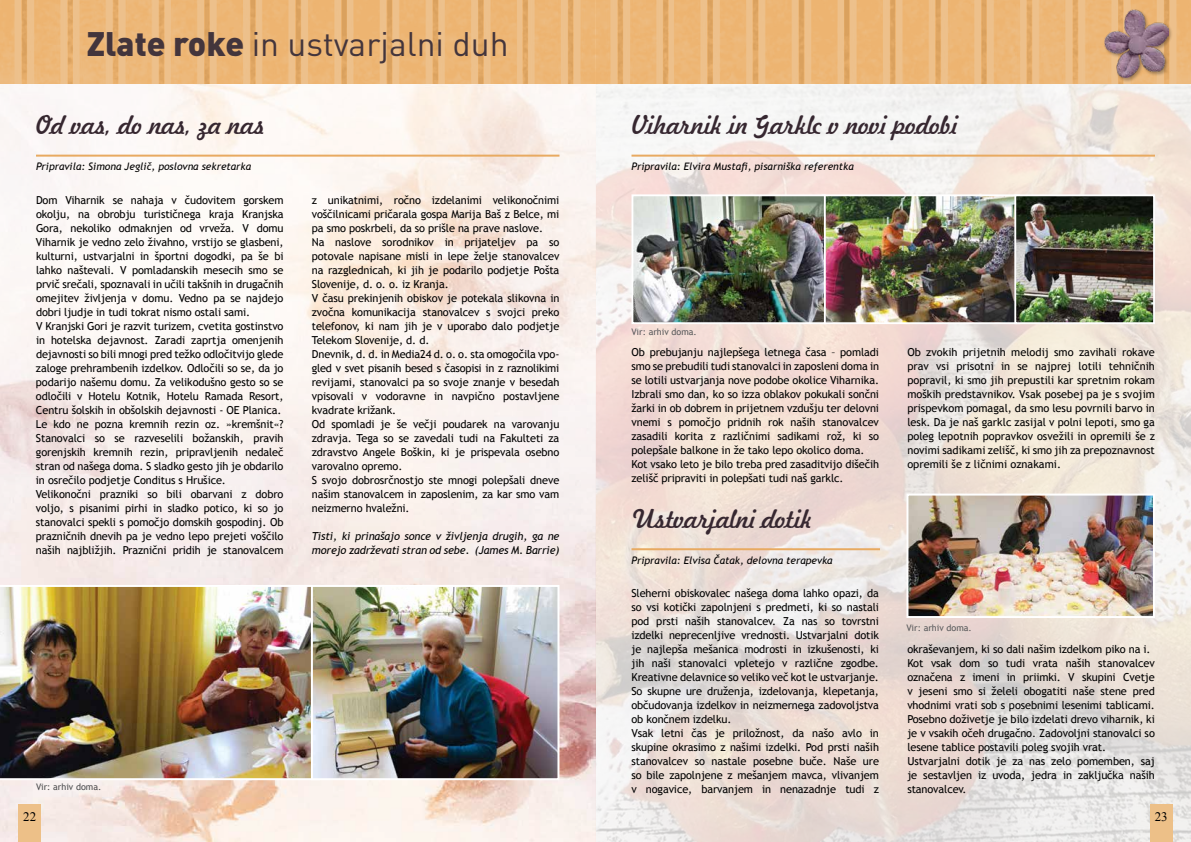
<style>
.page{position:relative;width:1191px;height:842px;background:#fff}
.page>*{position:absolute;margin:0;border:0;box-sizing:border-box;transform-origin:0 0}
.t1{font:33.6px "DIN Pro";color:#43353c}
.t2{font:25px "Freehand 521 BT Regular C";letter-spacing:-.015em;color:#362730}
.t3{font:13px "Times New Roman";color:#000}
.t4{font:11px/14px "Trebuchet MS";letter-spacing:-.01em;color:#000}
.t5{font:italic 11px/14.4px "Trebuchet MS";letter-spacing:-.01em;color:#000}
.t6{font:italic 10.3px "Trebuchet MS";color:#000}
.t7{font:9px "Trebuchet MS";color:#58595b}
.t8{font:9px "Trebuchet MS";color:#4d4d4f}
.s1{font-weight:900}
</style>
<div class="page">
<img style="left:595px;top:84px;width:596px;height:758px">
<img style="left:0;top:601px;width:595px;height:241px">
<svg style="left:25px;top:780px;width:86px;height:23px;fill:#f7efed"></svg>
<img style="left:0;top:601px;width:311px;height:179px">
<img style="left:314px;top:601px;width:242px;height:176px">
<div style="left:311px;top:585px;width:248px;height:195px;border:2px solid #fff"></div>
<svg style="left:0;top:84px;width:595px;height:517px;fill:#faf2ef"></svg>
<hr style="left:36px;top:155px;width:523px;height:2px;background:#e8aa61">
<svg style="left:595px;top:0;width:596px;height:84px;background:#ebb779"></svg>
<img style="left:0;top:0;width:595px;height:84px">
<div style="left:18px;top:804px;width:23px;height:38px;background:#edc088"></div>
<div style="left:1149px;top:804px;width:23px;height:38px;background:#edc088"></div>
<hr style="left:631px;top:155px;width:524px;height:2px;background:#e8aa61">
<hr style="left:631px;top:548px;width:249px;height:2px;background:#e8aa61">
<img style="left:909px;top:497px;width:243px;height:118px">
<div style="left:906px;top:494px;width:249px;height:124px;border:2px solid #fff"></div>
<img style="left:825px;top:197px;width:189px;height:124px">
<div style="left:821px;top:194px;width:199px;height:130px;border:2px solid #fff"></div>
<img style="left:1017px;top:197px;width:135px;height:124px">
<div style="left:1014px;top:194px;width:141px;height:130px;border:2px solid #fff"></div>
<img style="left:634px;top:197px;width:188px;height:124px">
<div style="left:631px;top:194px;width:194px;height:130px;border:2px solid #fff"></div>
<div style="left:1103px;top:8px;width:69px;height:75px;background:#000;opacity:.3"></div>
<img style="left:1104px;top:9px;width:64px;height:69px">
<h1 class="t1" style="left:87px;top:21px;width:423px"><span class="s1">Zlate roke</span> in ustvarjalni duh</h1>
<h2 class="t2" style="left:36px;top:109px;width:231px">Od vas, do nas, za nas</h2>
<p class="t6" style="left:36px;top:161px;width:217px">Pripravila: Simona Jeglič, poslovna sekretarka</p>
<p class="t4" style="left:36px;top:193px;width:249px">Dom Viharnik se nahaja v čudovitem gorskem okolju, na obrobju turističnega kraja Kranjska Gora, nekoliko odmaknjen od vrveža. V domu Viharnik je vedno zelo živahno, vrstijo se glasbeni, kulturni, ustvarjalni in športni dogodki, pa še bi lahko naštevali. V pomladanskih mesecih smo se prvič srečali, spoznavali in učili takšnih in drugačnih omejitev življenja v domu. Vedno pa se najdejo dobri ljudje in tudi tokrat nismo ostali sami.<br>V Kranjski Gori je razvit turizem, cvetita gostinstvo in hotelska dejavnost. Zaradi zaprtja omenjenih dejavnosti so bili mnogi pred težko odločitvijo glede zaloge prehrambenih izdelkov. Odločili so se, da jo podarijo našemu domu. Za velikodušno gesto so se odločili v Hotelu Kotnik, Hotelu Ramada Resort, Centru šolskih in obšolskih dejavnosti - OE Planica.<br>Le kdo ne pozna kremnih rezin oz. »kremšnit«?<br>Stanovalci so se razveselili božanskih, pravih gorenjskih kremnih rezin, pripravljenih nedaleč stran od našega doma. S sladko gesto jih je obdarilo in osrečilo podjetje Conditus s Hrušice.<br>Velikonočni prazniki so bili obarvani z dobro voljo, s pisanimi pirhi in sladko potico, ki so jo stanovalci spekli s pomočjo domskih gospodinj. Ob prazničnih dnevih pa je vedno lepo prejeti voščilo naših najbližjih. Praznični pridih je stanovalcem</p>
<p class="t4" style="left:312px;top:193px;width:249px">z unikatnimi, ročno izdelanimi velikonočnimi voščilnicami pričarala gospa Marija Baš z Belce, mi pa smo poskrbeli, da so prišle na prave naslove.<br>Na naslove sorodnikov in prijateljev pa so potovale napisane misli in lepe želje stanovalcev na razglednicah, ki jih je podarilo podjetje Pošta Slovenije, d. o. o. iz Kranja.<br>V času prekinjenih obiskov je potekala slikovna in zvočna komunikacija stanovalcev s svojci preko telefonov, ki nam jih je v uporabo dalo podjetje Telekom Slovenije, d. d.<br>Dnevnik, d. d. in Media24 d. o. o. sta omogočila vpo&shy;gled v svet pisanih besed s časopisi in z raznolikimi revijami, stanovalci pa so svoje znanje v besedah vpisovali v vodoravne in navpično postavljene kvadrate križank.<br>Od spomladi je še večji poudarek na varovanju zdravja. Tega so se zavedali tudi na Fakulteti za zdravstvo Angele Boškin, ki je prispevala osebno varovalno opremo.<br>S svojo dobrosrčnostjo ste mnogi polepšali dneve našim stanovalcem in zaposlenim, za kar smo vam neizmerno hvaležni.</p>
<p class="t5" style="left:312px;top:529px;width:249px">Tisti, ki prinašajo sonce v življenja drugih, ga ne morejo zadrževati stran od sebe. (James M. Barrie)</p>
<p class="t8" style="left:36px;top:782px;width:67px">Vir: arhiv doma.</p>
<h2 class="t2" style="left:631px;top:109px;width:328px">Viharnik in Garklc v novi podobi</h2>
<p class="t6" style="left:631px;top:161px;width:224px">Pripravila: Elvira Mustafi, pisarniška referentka</p>
<p class="t7" style="left:631px;top:326px;width:67px">Vir: arhiv doma.</p>
<p class="t4" style="left:631px;top:345px;width:249px">Ob prebujanju najlepšega letnega časa – pomladi smo se prebudili tudi stanovalci in zaposleni doma in se lotili ustvarjanja nove podobe okolice Viharnika.<br>Izbrali smo dan, ko so izza oblakov pokukali sončni žarki in ob dobrem in prijetnem vzdušju ter delovni vnemi s pomočjo pridnih rok naših stanovalcev zasadili korita z različnimi sadikami rož, ki so polepšale balkone in že tako lepo okolico doma.<br>Kot vsako leto je bilo treba pred zasaditvijo dišečih zelišč pripraviti in polepšati tudi naš garklc.</p>
<p class="t4" style="left:907px;top:345px;width:249px;text-align:justify">Ob zvokih prijetnih melodij smo zavihali rokave prav vsi prisotni in se najprej lotili tehničnih popravil, ki smo jih prepustili kar spretnim rokam moških predstavnikov. Vsak posebej pa je s svojim prispevkom pomagal, da smo lesu povrnili barvo in lesk. Da je naš garklc zasijal v polni lepoti, smo ga poleg lepotnih popravkov osvežili in opremili še z novimi sadikami zelišč, ki smo jih za prepoznavnost opremili še z ličnimi oznakami.</p>
<h2 class="t2" style="left:631px;top:502px;width:183px">Ustvarjalni dotik</h2>
<p class="t6" style="left:631px;top:554px;width:203px">Pripravila: Elvisa Čatak, delovna terapevka</p>
<p class="t4" style="left:631px;top:587px;width:249px">Sleherni obiskovalec našega doma lahko opazi, da so vsi kotički zapolnjeni s predmeti, ki so nastali pod prsti naših stanovalcev. Za nas so tovrstni izdelki neprecenljive vrednosti. Ustvarjalni dotik je najlepša mešanica modrosti in izkušenosti, ki jih naši stanovalci vpletejo v različne zgodbe.<br>Kreativne delavnice so veliko več kot le ustvarjanje.<br>So skupne ure druženja, izdelovanja, klepetanja, občudovanja izdelkov in neizmernega zadovoljstva ob končnem izdelku.<br>Vsak letni čas je priložnost, da našo avlo in skupine okrasimo z našimi izdelki. Pod prsti naših stanovalcev so nastale posebne buče. Naše ure so bile zapolnjene z mešanjem mavca, vlivanjem v nogavice, barvanjem in nenazadnje tudi z</p>
<p class="t7" style="left:906px;top:623px;width:67px">Vir: arhiv doma.</p>
<p class="t4" style="left:907px;top:642px;width:249px">okraševanjem, ki so dali našim izdelkom piko na i.<br>Kot vsak dom so tudi vrata naših stanovalcev označena z imeni in priimki. V skupini Cvetje v jeseni smo si želeli obogatiti naše stene pred vhodnimi vrati sob s posebnimi lesenimi tablicami.<br>Posebno doživetje je bilo izdelati drevo viharnik, ki je v vsakih očeh drugačno. Zadovoljni stanovalci so lesene tablice postavili poleg svojih vrat.<br>Ustvarjalni dotik je za nas zelo pomemben, saj je sestavljen iz uvoda, jedra in zaključka naših stanovalcev.</p>
<p class="t3" style="left:23px;top:808px;width:14px">22</p>
<p class="t3" style="left:1154px;top:808px;width:14px">23</p>
</div>
